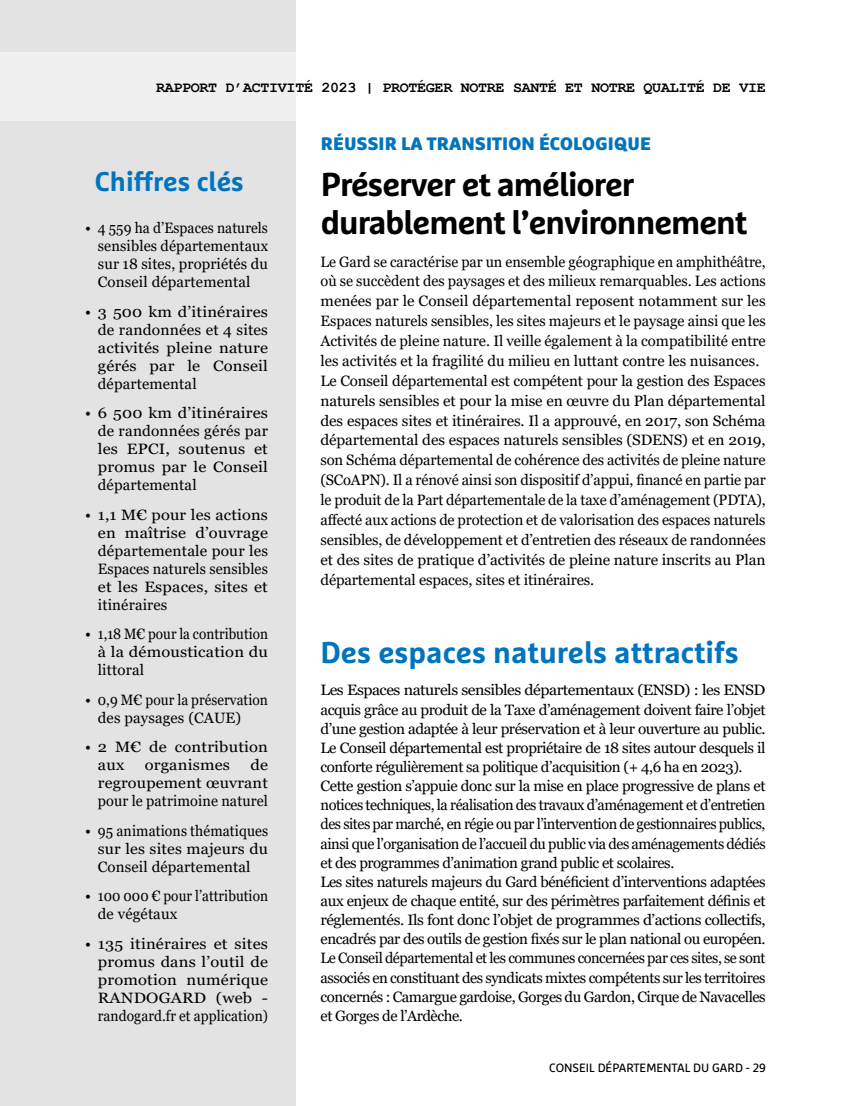
<style>
.page{position:relative;width:851px;height:1106px;background:#fff}
.page>*{position:absolute;margin:0;border:0;box-sizing:border-box;transform-origin:0 0}
.t1{font:700 33px/37.5px "Marselis Pro";letter-spacing:-.03em;color:#000}
.t2{font:700 30px "Marselis Pro";color:#0074bd}
.t3{font:700 27px "Marselis Pro";color:#0074bd}
.t4{font:900 18px "Marselis Pro";letter-spacing:.01em;color:#0074bd}
.t5{font:15px/19.2px "Georgia";letter-spacing:-.03em;color:#000;scale:1.06 1}
.t6{font:15px/19.8px "Georgia";letter-spacing:-.01em;color:#000;scale:.96 1}
.t7{font:15px/18px "Georgia";letter-spacing:-.01em;color:#000;text-align:justify}
.t8{font:700 15px "Courier New";letter-spacing:-.02em;color:#000}
.t9{font:15px/18px "Georgia";letter-spacing:-.01em;color:#000;text-align:justify;scale:1.1 1}
.t10{font:15px/18px "Georgia";letter-spacing:.01em;color:#000}
.t11{font:15px "Georgia";letter-spacing:.01em;color:#000;scale:1.1 1}
.t12{font:12px "Marselis Pro";color:#000}
</style>
<div class="page">
<div style="left:0;top:0;width:295px;height:1106px;background:#e3e3e3"></div>
<div style="left:0;top:52px;width:850px;height:68px;background:linear-gradient(to right,#f0f0f0,#fff)"></div>
<p class="t8" style="left:156px;top:78px;width:611px">RAPPORT D’ACTIVITÉ 2023 | PROTÉGER NOTRE SANTÉ ET NOTRE QUALITÉ DE VIE</p>
<p class="t4" style="left:321px;top:132px;width:331px">RÉUSSIR LA TRANSITION ÉCOLOGIQUE</p>
<h3 class="t3" style="left:95px;top:165px;width:150px">Chiffres clés</h3>
<p class="t7" style="left:98px;top:219px;width:172px;text-indent:-13px">• 4 559 ha d’Espaces naturels sensibles départementaux sur 18 sites, propriétés du Conseil départemental</p>
<p class="t7" style="left:98px;top:303px;width:172px;text-indent:-13px">• 3 500 km d’itinéraires de randonnées et 4 sites activités pleine nature gérés par le Conseil départemental</p>
<p class="t7" style="left:98px;top:404px;width:172px;text-indent:-13px">• 6 500 km d’itinéraires de randonnées gérés par les EPCI, soutenus et promus par le Conseil départemental</p>
<p class="t7" style="left:98px;top:506px;width:172px;text-indent:-13px">• 1,1 M€ pour les actions en maîtrise d’ouvrage départementale pour les Espaces naturels sensibles et les Espaces, sites et itinéraires</p>
<p class="t7" style="left:98px;top:625px;width:172px;text-indent:-13px">• 1,18 M€ pour la contribution à la démoustication du littoral</p>
<p class="t7" style="left:98px;top:691px;width:172px;text-indent:-13px">• 0,9 M€ pour la préservation des paysages (CAUE)</p>
<p class="t10" style="left:98px;top:738px;width:172px;text-indent:-13px">• 2 M€ de contribution aux</p>
<h1 class="t1" style="left:321px;top:165px;width:428px">Préserver et améliorer durablement l’environnement</h1>
<p class="t6" style="left:320px;top:252px;width:465px">Le Gard se caractérise par un ensemble géographique en amphithéâtre, où se succèdent des paysages et des milieux remarquables. Les actions menées par le Conseil départemental reposent notamment sur les Espaces naturels sensibles, les sites majeurs et le paysage ainsi que les Activités de pleine nature. Il veille également à la compatibilité entre les activités et la fragilité du milieu en luttant contre les nuisances.<br>Le Conseil départemental est compétent pour la gestion des Espaces naturels sensibles et pour la mise en œuvre du Plan départemental des espaces sites et itinéraires. Il a approuvé, en 2017, son Schéma départemental des espaces naturels sensibles (SDENS) et en 2019, son Schéma départemental de cohérence des activités de pleine nature (SCoAPN). Il a rénové ainsi son dispositif d’appui, financé en partie par le produit de la Part départementale de la taxe d’aménagement (PDTA), affecté aux actions de protection et de valorisation des espaces naturels sensibles, de développement et d’entretien des réseaux de randonnées et des sites de pratique d’activités de pleine nature inscrits au Plan départemental espaces, sites et itinéraires.</p>
<h2 class="t2" style="left:320px;top:633px;width:420px">Des espaces naturels attractifs</h2>
<p class="t5" style="left:320px;top:681px;width:421px">Les Espaces naturels sensibles départementaux (ENSD) : les ENSD acquis grâce au produit de la Taxe d’aménagement doivent faire l’objet d’une gestion adaptée à leur préservation et à leur ouverture au public.<br>Le Conseil départemental est propriétaire de 18 sites autour desquels il conforte régulièrement sa politique d’acquisition (+ 4,6 ha en 2023).<br>Cette gestion s’appuie donc sur la mise en place progressive de plans et notices techniques, la réalisation des travaux d’aménagement et d’entretien des sites par marché, en régie ou par l’intervention de gestionnaires publics, ainsi que l’organisation de l’accueil du public via des aménagements dédiés et des programmes d’animation grand public et scolaires.<br>Les sites naturels majeurs du Gard bénéficient d’interventions adaptées aux enjeux de chaque entité, sur des périmètres parfaitement définis et réglementés. Ils font donc l’objet de programmes d’actions collectifs, encadrés par des outils de gestion fixés sur le plan national ou européen.<br>Le Conseil départemental et les communes concernées par ces sites, se sont associés en constituant des syndicats mixtes compétents sur les territoires concernés : Camargue gardoise, Gorges du Gardon, Cirque de Navacelles et Gorges de l’Ardèche.</p>
<p class="t9" style="left:98px;top:756px;width:156px;text-indent:152px">de regroupement œuvrant pour le patrimoine naturel</p>
<p class="t7" style="left:98px;top:822px;width:172px;text-indent:-13px">• 95 animations thématiques sur les sites majeurs du Conseil départemental</p>
<p class="t7" style="left:98px;top:887px;width:172px;text-indent:-13px">• 100 000 € pour l’attribution de végétaux</p>
<p class="t7" style="left:98px;top:935px;width:172px;text-indent:-13px">• 135 itinéraires et sites promus dans l’outil de promotion numérique RANDOGARD (web - randogard.fr et application)</p>
<p class="t11" style="left:145px;top:756px;width:79px">organismes</p>
<p class="t12" style="left:549px;top:1060px;width:218px">CONSEIL DÉPARTEMENTAL DU GARD - 29</p>
</div>
